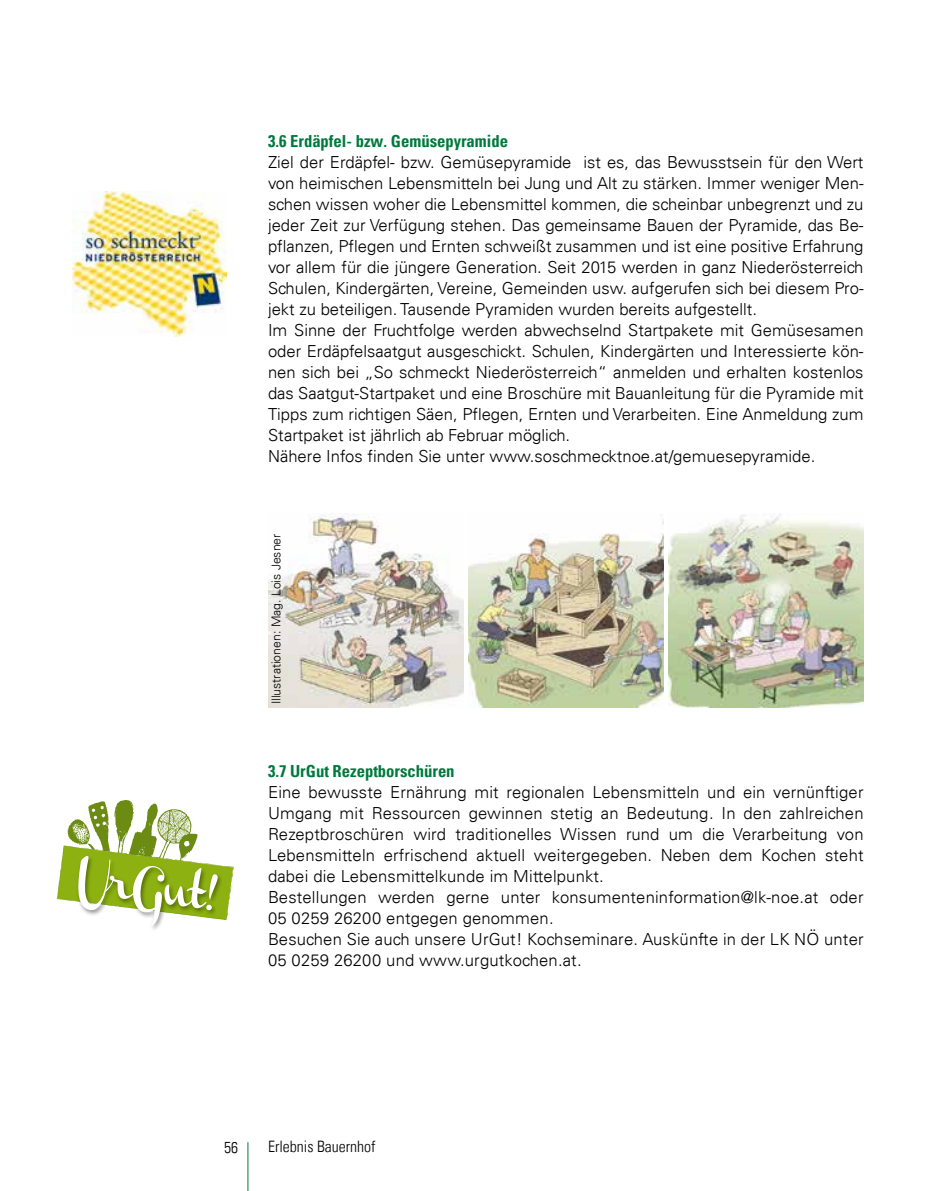
<style>
.page{position:relative;width:943px;height:1191px;background:#fff}
.page>*{position:absolute;margin:0;border:0;box-sizing:border-box;transform-origin:0 0}
.t1{font:300 16.62px/21px "Univers";color:#000}
.t2{font:700 condensed 16.62px "Univers";color:#00793d}
.t3{font:300 condensed 15.75px "Univers LT";color:#000}
.t4{font:300 12.25px "Univers";color:#000}
</style>
<div class="page">
<hr style="left:248px;top:1142px;width:1px;height:49px;background:#00793d">
<img style="left:268px;top:514px;width:195px;height:194px">
<img style="left:468px;top:522px;width:195px;height:186px">
<img style="left:668px;top:514px;width:195px;height:194px">
<img style="left:73px;top:192px;width:154px;height:144px">
<svg style="left:57px;top:800px;width:177px;height:126px"></svg>
<p class="t2" style="left:268px;top:134px;width:242px">3.6 Erdäpfel- bzw. Gemüsepyramide</p>
<p class="t1" style="left:268px;top:152px;width:597px">Ziel der Erdäpfel- bzw. Gemüsepyramide ist es, das Bewusstsein für den Wert von heimischen Lebensmitteln bei Jung und Alt zu stärken. Immer weniger Men&shy;schen wissen woher die Lebensmittel kommen, die scheinbar unbegrenzt und zu jeder Zeit zur Verfügung stehen. Das gemeinsame Bauen der Pyramide, das Be&shy;pflanzen, Pflegen und Ernten schweißt zusammen und ist eine positive Erfahrung vor allem für die jüngere Generation. Seit 2015 werden in ganz Niederösterreich Schulen, Kindergärten, Vereine, Gemeinden usw. aufgerufen sich bei diesem Pro&shy;jekt zu beteiligen. Tausende Pyramiden wurden bereits aufgestellt.<br>Im Sinne der Fruchtfolge werden abwechselnd Startpakete mit Gemüsesamen oder Erdäpfelsaatgut ausgeschickt. Schulen, Kindergärten und Interessierte kön&shy;nen sich bei „So schmeckt Niederösterreich“ anmelden und erhalten kostenlos das Saatgut-Startpaket und eine Broschüre mit Bauanleitung für die Pyramide mit Tipps zum richtigen Säen, Pflegen, Ernten und Verarbeiten. Eine Anmeldung zum Startpaket ist jährlich ab Februar möglich.<br>Nähere Infos finden Sie unter www.soschmecktnoe.at/gemuesepyramide.</p>
<p class="t4" style="left:269px;top:704px;width:172px;rotate:-90deg">Illustrationen: Mag. Lois Jesner</p>
<p class="t2" style="left:268px;top:764px;width:188px">3.7 UrGut Rezeptborschüren</p>
<p class="t1" style="left:268px;top:782px;width:597px">Eine bewusste Ernährung mit regionalen Lebensmitteln und ein vernünftiger Umgang mit Ressourcen gewinnen stetig an Bedeutung. In den zahlreichen Rezeptbroschüren wird traditionelles Wissen rund um die Verarbeitung von Lebensmitteln erfrischend aktuell weitergegeben. Neben dem Kochen steht dabei die Lebensmittelkunde im Mittelpunkt.<br>Bestellungen werden gerne unter konsumenteninformation@lk-noe.at oder 05 0259 26200 entgegen genommen.<br>Besuchen Sie auch unsere UrGut! Kochseminare. Auskünfte in der LK NÖ unter 05 0259 26200 und www.urgutkochen.at.</p>
<p class="t3" style="left:224px;top:1138px;width:15px">56</p>
<p class="t3" style="left:268px;top:1138px;width:109px">Erlebnis Bauernhof</p>
</div>
